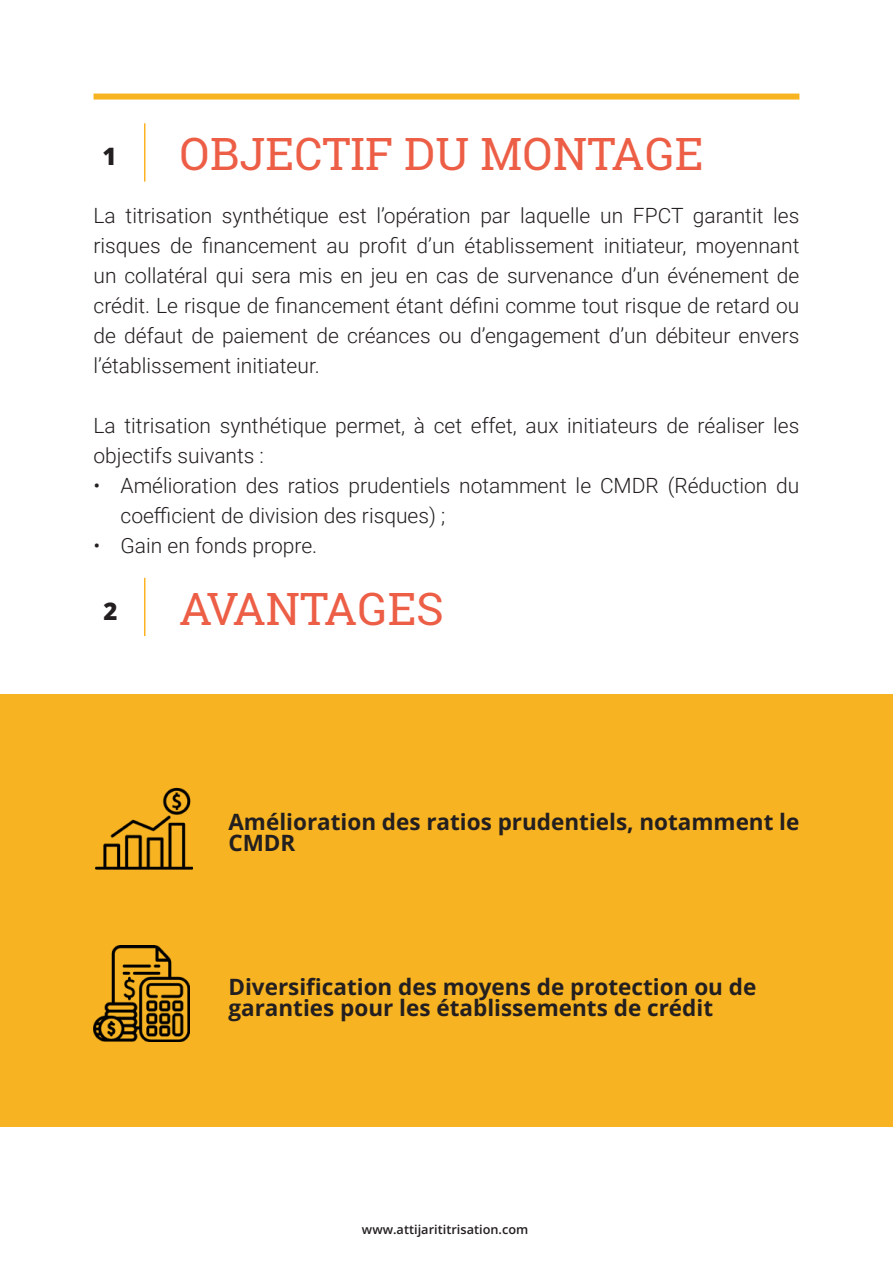
<style>
.page{position:relative;width:893px;height:1263px;background:#fff}
.page>*{position:absolute;margin:0;border:0;box-sizing:border-box;transform-origin:0 0}
.t1{font:45px "Roboto Slab";color:#ed5e46}
.t2{font:800 24px "Open Sans";color:#231f20}
.t3{font:700 22.5px/21px "Open Sans";color:#231f20}
.t4{font:300 21px/30px "Roboto";color:#231f20}
.t5{font:600 12.75px "Open Sans";color:#231f20}
</style>
<div class="page">
<div style="left:0;top:694px;width:893px;height:433px;background:#f7b321"></div>
<hr style="left:144px;top:123px;width:1px;height:59px;background:#fbb323">
<div style="left:94px;top:94px;width:705px;height:6px;background:#f7b321"></div>
<img style="left:96px;top:787px;width:96px;height:83px">
<img style="left:94px;top:945px;width:96px;height:96px">
<hr style="left:144px;top:578px;width:1px;height:58px;background:#fbb323">
<p class="t2" style="left:104px;top:140px;width:15px">1</p>
<h1 class="t1" style="left:179px;top:123px;width:526px">OBJECTIF DU MONTAGE</h1>
<p class="t4" style="left:94px;top:200px;width:707px;text-align:justify">La titrisation synthétique est l’opération par laquelle un FPCT garantit les risques de financement au profit d’un établissement initiateur, moyennant un collatéral qui sera mis en jeu en cas de survenance d’un événement de crédit. Le risque de financement étant défini comme tout risque de retard ou de défaut de paiement de créances ou d’engagement d’un débiteur envers l’établissement initiateur.</p>
<p class="t4" style="left:94px;top:410px;width:707px">La titrisation synthétique permet, à cet effet, aux initiateurs de réaliser les objectifs suivants :</p>
<p class="t4" style="left:121px;top:470px;width:680px;text-indent:-27px">• Amélioration des ratios prudentiels notamment le CMDR (Réduction du coefficient de division des risques) ;</p>
<p class="t4" style="left:94px;top:530px;width:225px">• Gain en fonds propre.</p>
<p class="t2" style="left:104px;top:595px;width:16px">2</p>
<h1 class="t1" style="left:179px;top:578px;width:266px">AVANTAGES</h1>
<p class="t3" style="left:228px;top:810px;width:572px">Amélioration des ratios prudentiels, notamment le<br>CMDR</p>
<p class="t3" style="left:228px;top:975px;width:529px">Diversification des moyens de protection ou de garanties pour les établissements de crédit</p>
<p class="t5" style="left:362px;top:1220px;width:168px">www.attijarititrisation.com</p>
</div>
